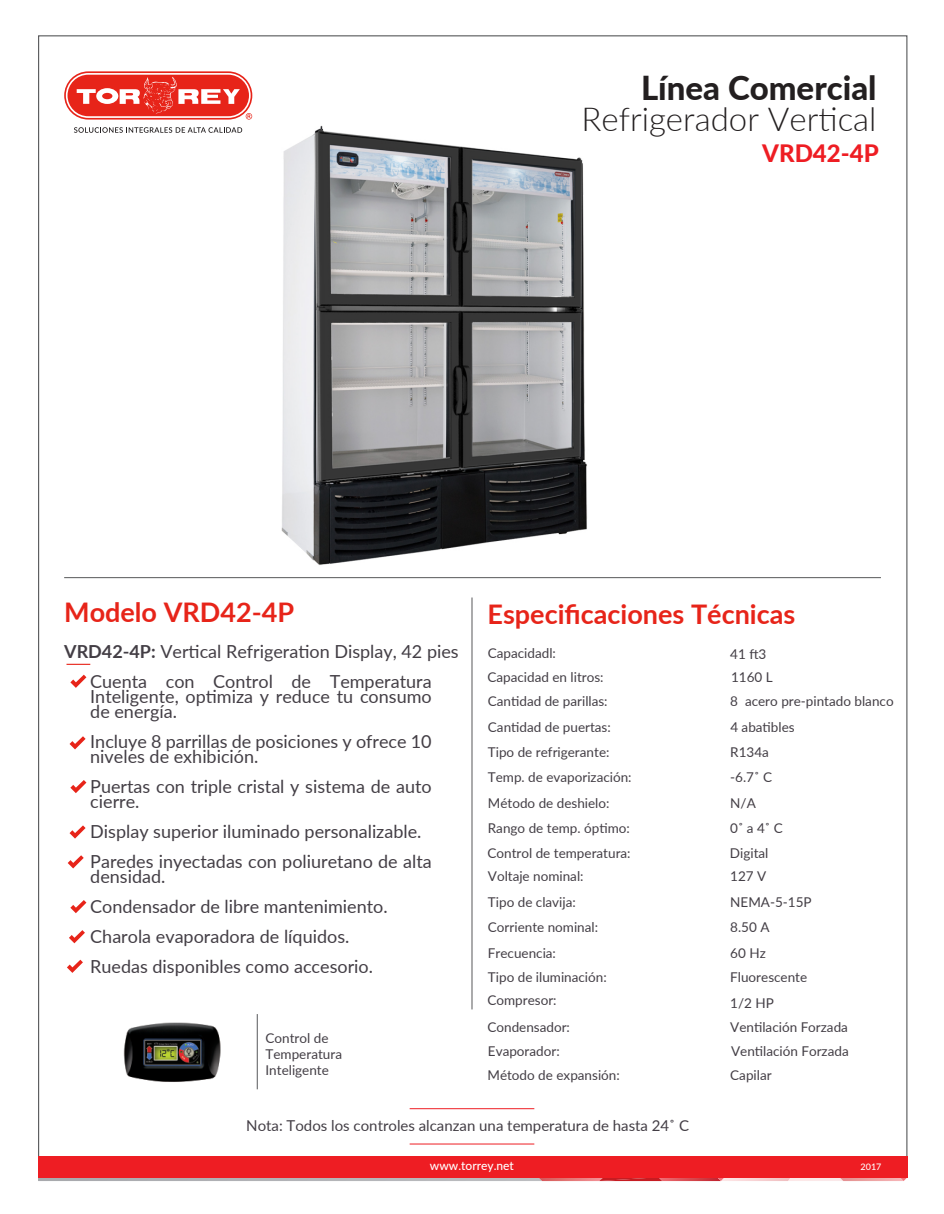
<style>
.page{position:relative;width:944px;height:1214px;background:#fff}
.page>*{position:absolute;margin:0;border:0;box-sizing:border-box;transform-origin:0 0}
.t1{font:300 33px "Lato";color:#231f20}
.t2{font:800 33px "Lato";color:#231f20}
.t3{font:700 27px "Lato";color:#e72419}
.t4{font:800 24px "Lato";color:#ee1d23}
.t5{font:18px/15px "Lato";color:#433e45}
.t6{font:15px "Lato";color:#433e45}
.t7{font:13.5px/24px "Lato";color:#433e45}
.t8{font:500 12px "Lato";color:#fff}
.t9{font:500 9px "Lato";color:#fff}
.s1{font-weight:700}
</style>
<div class="page">
<img style="left:242px;top:115px;width:345px;height:450px">
<svg style="left:38px;top:1177px;width:869px;height:4px;background:#d18084"></svg>
<div style="left:64px;top:71px;width:188px;height:49px;background:#e72419;border-radius:24px"></div>
<svg style="left:66px;top:73px;width:186px;height:47px"></svg>
<svg style="left:74px;top:127px;width:168px;height:6px"></svg>
<hr style="left:471px;top:597px;width:1px;height:412px;background:#57585a">
<hr style="left:64px;top:577px;width:817px;height:1px;background:#57585a">
<div style="left:38px;top:1156px;width:869px;height:21px;background:#ee1d23"></div>
<hr style="left:409px;top:1108px;width:125px;height:1px;background:#ee1d23">
<hr style="left:409px;top:1143px;width:125px;height:1px;background:#ee1d23">
<svg style="left:66px;top:664px;width:24px;height:1px"></svg>
<svg style="left:70px;top:674px;width:16px;height:14px"></svg>
<svg style="left:69px;top:736px;width:17px;height:13px"></svg>
<svg style="left:70px;top:780px;width:16px;height:13px"></svg>
<svg style="left:69px;top:825px;width:17px;height:13px"></svg>
<svg style="left:69px;top:930px;width:16px;height:13px"></svg>
<svg style="left:68px;top:855px;width:16px;height:13px"></svg>
<svg style="left:70px;top:900px;width:16px;height:13px"></svg>
<svg style="left:67px;top:959px;width:16px;height:14px"></svg>
<hr style="left:257px;top:1014px;width:1px;height:75px;background:#57585a">
<img style="left:123px;top:1022px;width:98px;height:60px">
<h1 class="t2" style="left:641px;top:63px;width:237px">Línea Comercial</h1>
<h1 class="t1" style="left:581px;top:96px;width:296px">Refrigerador Vertical</h1>
<h3 class="t4" style="left:762px;top:135px;width:118px">VRD42-4P</h3>
<h2 class="t3" style="left:64px;top:592px;width:231px">Modelo VRD42-4P</h2>
<h3 class="t5" style="left:64px;top:643px;width:396px"><span class="s1">VRD42-4P:</span> Vertical Refrigeration Display, 42 pies</h3>
<h3 class="t5" style="left:90px;top:673px;width:343px;text-align:justify">Cuenta con Control de Temperatura Inteligente, optimiza y reduce tu consumo de energía.</h3>
<h3 class="t5" style="left:90px;top:733px;width:343px">Incluye 8 parrillas de posiciones y ofrece 10 niveles de exhibición.</h3>
<h3 class="t5" style="left:90px;top:778px;width:343px">Puertas con triple cristal y sistema de auto cierre.</h3>
<h3 class="t5" style="left:90px;top:815px;width:343px;line-height:30px">Display superior iluminado personalizable.<br>Paredes inyectadas con poliuretano de alta</h3>
<h3 class="t5" style="left:90px;top:860px;width:299px;line-height:30px">densidad.<br>Condensador de libre mantenimiento.<br>Charola evaporadora de líquidos.<br>Ruedas disponibles como accesorio.</h3>
<p class="t7" style="left:265px;top:1029px;width:78px;line-height:16.2px">Control de<br>Temperatura<br>Inteligente</p>
<h2 class="t3" style="left:487px;top:594px;width:309px">Especificaciones Técnicas</h2>
<p class="t7" style="left:487px;top:640px;width:118px">Capacidadl:<br>Capacidad en litros:</p>
<p class="t7" style="left:730px;top:642px;width:44px;line-height:22.8px">41 ft3<br>1160 L</p>
<p class="t7" style="left:488px;top:688px;width:121px">Cantidad de parillas:</p>
<p class="t7" style="left:488px;top:739px;width:123px">Tipo de refrigerante:</p>
<p class="t7" style="left:730px;top:688px;width:165px">8 acero pre-pintado blanco</p>
<p class="t7" style="left:488px;top:715px;width:124px">Cantidad de puertas:</p>
<p class="t7" style="left:730px;top:715px;width:66px">4 abatibles</p>
<p class="t7" style="left:730px;top:739px;width:40px">R134a</p>
<p class="t7" style="left:488px;top:764px;width:145px">Temp. de evaporización:</p>
<p class="t7" style="left:730px;top:764px;width:43px">-6.7˚ C</p>
<p class="t7" style="left:488px;top:790px;width:123px">Método de deshielo:</p>
<p class="t7" style="left:730px;top:790px;width:27px">N/A</p>
<p class="t7" style="left:488px;top:815px;width:143px">Rango de temp. óptimo:</p>
<p class="t7" style="left:730px;top:815px;width:54px">0˚ a 4˚ C</p>
<p class="t7" style="left:487px;top:840px;width:145px">Control de temperatura:</p>
<p class="t7" style="left:730px;top:840px;width:40px">Digital</p>
<p class="t7" style="left:488px;top:863px;width:97px">Voltaje nominal:</p>
<p class="t7" style="left:730px;top:863px;width:38px">127 V</p>
<p class="t7" style="left:488px;top:889px;width:89px">Tipo de clavija:</p>
<p class="t7" style="left:730px;top:889px;width:83px">NEMA-5-15P</p>
<p class="t7" style="left:488px;top:915px;width:112px">Corriente nominal:</p>
<p class="t7" style="left:730px;top:915px;width:41px">8.50 A</p>
<p class="t7" style="left:488px;top:940px;width:70px">Frecuencia:</p>
<p class="t7" style="left:487px;top:965px;width:121px;line-height:23px">Tipo de iluminación:<br>Compresor:</p>
<p class="t7" style="left:487px;top:1014px;width:134px">Condensador:<br>Evaporador:<br>Método de expansión:</p>
<p class="t7" style="left:730px;top:940px;width:78px">60 Hz<br>Fluorescente</p>
<p class="t7" style="left:730px;top:990px;width:120px">1/2 HP<br>Ventilación Forzada<br>Ventilación Forzada<br>Capilar</p>
<p class="t6" style="left:246px;top:1114px;width:444px">Nota: Todos los controles alcanzan una temperatura de hasta 24˚ C</p>
<p class="t8" style="left:430px;top:1156px;width:86px">www.torrey.net</p>
<p class="t9" style="left:860px;top:1159px;width:22px">2017</p>
</div>
